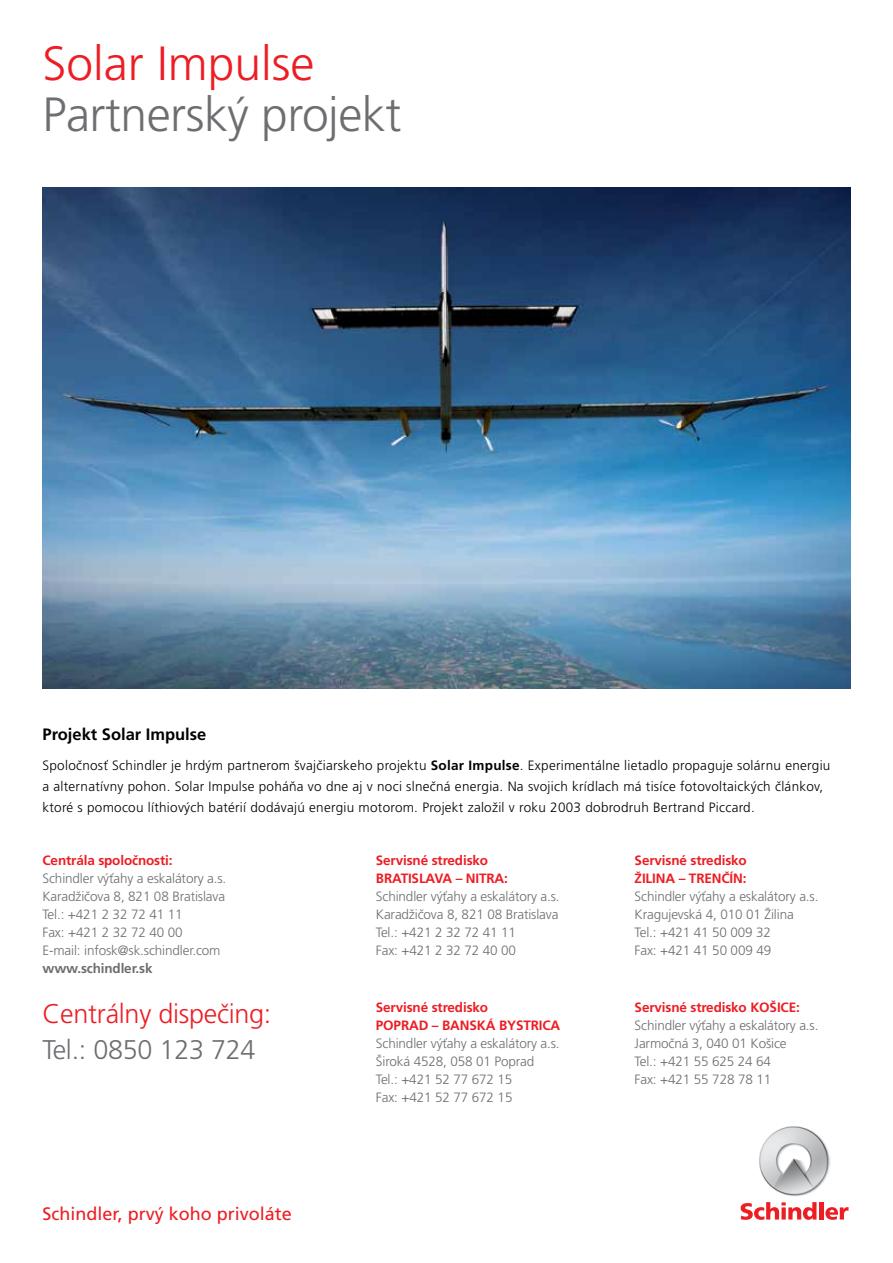
<style>
.page{position:relative;width:893px;height:1263px;background:#fff}
.page>*{position:absolute;margin:0;border:0;box-sizing:border-box;transform-origin:0 0}
.t1{font:300 48px "Frutiger CE";letter-spacing:-.01em;color:#6d6e71}
.t2{font:300 48px "Frutiger CE";color:#ed1d24}
.t3{font:300 27px "Frutiger CE";letter-spacing:-.01em;color:#ed1d24}
.t4{font:300 27px "Frutiger CE";letter-spacing:-.01em;color:#6d6e71}
.t5{font:18px "Frutiger CE";color:#ed1d24}
.t6{font:700 16.5px "Frutiger CE";color:#000}
.t7{font:300 13.5px/18px "Frutiger CE";letter-spacing:-.01em;color:#6d6e71}
.t8{font:300 13.5px/21px "Frutiger CE";letter-spacing:.02em;color:#000}
.t9{font:700 13.5px/18px "Frutiger CE";letter-spacing:-.01em;color:#ed1d24}
.t10{font:700 13.5px "Frutiger CE";letter-spacing:-.01em;color:#6d6e71}
.s1{font-weight:700}
</style>
<div class="page">
<svg style="left:741px;top:1202px;width:75px;height:18px"></svg>
<hr style="left:819px;top:1202px;width:4px;height:17px;background:#ed1d24">
<svg style="left:825px;top:1207px;width:24px;height:13px"></svg>
<img style="left:759px;top:1126px;width:71px;height:70px">
<img style="left:43px;top:188px;width:807px;height:500px">
<h1 class="t2" style="left:43px;top:36px;width:274px">Solar Impulse</h1>
<h1 class="t1" style="left:43px;top:87px;width:360px">Partnerský projekt</h1>
<p class="t6" style="left:43px;top:725px;width:165px">Projekt Solar Impulse</p>
<p class="t8" style="left:43px;top:754px;width:789px">Spoločnosť Schindler je hrdým partnerom švajčiarskeho projektu <span class="s1">Solar Impulse</span>. Experimentálne lietadlo propaguje solárnu energiu a alternatívny pohon. Solar Impulse poháňa vo dne aj v noci slnečná energia. Na svojich krídlach má tisíce fotovoltaických článkov, ktoré s pomocou líthiových batérií dodávajú energiu motorom. Projekt založil v roku 2003 dobrodruh Bertrand Piccard.</p>
<p class="t9" style="left:43px;top:851px;width:132px">Centrála spoločnosti:</p>
<p class="t7" style="left:43px;top:869px;width:185px">Schindler výťahy a eskalátory a.s.<br>Karadžičova 8, 821 08 Bratislava<br>Tel.: +421 2 32 72 41 11<br>Fax: +421 2 32 72 40 00<br>E-mail: infosk@sk.schindler.com</p>
<p class="t10" style="left:43px;top:961px;width:112px">www.schindler.sk</p>
<h2 class="t3" style="left:43px;top:998px;width:230px">Centrálny dispečing:</h2>
<h2 class="t4" style="left:43px;top:1034px;width:215px">Tel.: 0850 123 724</h2>
<h3 class="t5" style="left:43px;top:1204px;width:251px">Schindler, prvý koho privoláte</h3>
<p class="t9" style="left:376px;top:851px;width:134px">Servisné stredisko<br>BRATISLAVA – NITRA:</p>
<p class="t7" style="left:376px;top:887px;width:185px">Schindler výťahy a eskalátory a.s.<br>Karadžičova 8, 821 08 Bratislava<br>Tel.: +421 2 32 72 41 11<br>Fax: +421 2 32 72 40 00</p>
<p class="t9" style="left:376px;top:998px;width:186px">Servisné stredisko<br>POPRAD – BANSKÁ BYSTRICA</p>
<p class="t7" style="left:376px;top:1034px;width:185px">Schindler výťahy a eskalátory a.s.<br>Široká 4528, 058 01 Poprad<br>Tel.: +421 52 77 672 15<br>Fax: +421 52 77 672 15</p>
<p class="t9" style="left:635px;top:851px;width:114px">Servisné stredisko<br>ŽILINA – TRENČÍN:</p>
<p class="t7" style="left:635px;top:887px;width:185px">Schindler výťahy a eskalátory a.s.<br>Kragujevská 4, 010 01 Žilina<br>Tel.: +421 41 50 009 32<br>Fax: +421 41 50 009 49</p>
<p class="t9" style="left:635px;top:998px;width:167px">Servisné stredisko KOŠICE:</p>
<p class="t7" style="left:635px;top:1016px;width:185px">Schindler výťahy a eskalátory a.s.<br>Jarmočná 3, 040 01 Košice<br>Tel.: +421 55 625 24 64<br>Fax: +421 55 728 78 11</p>
</div>
